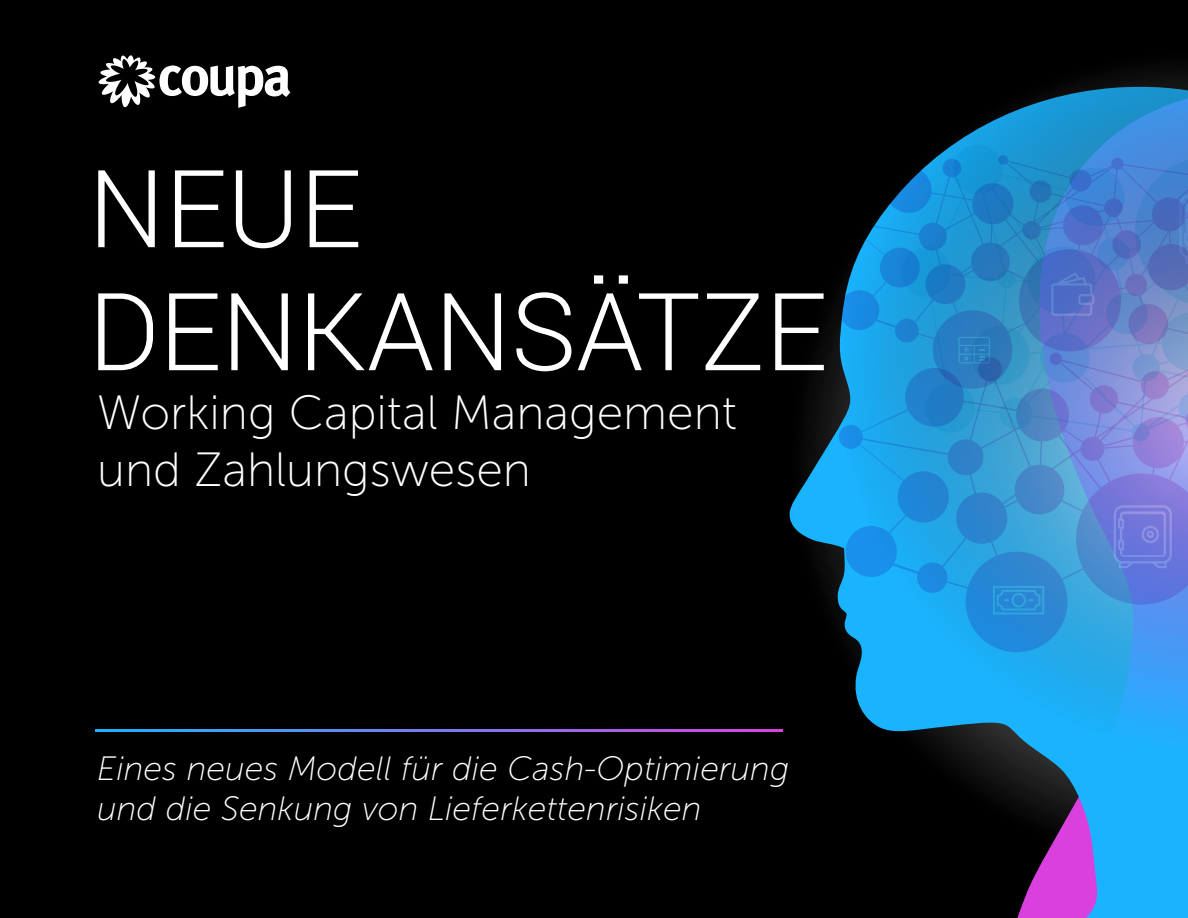
<style>
.page{position:relative;width:1188px;height:918px;background:#000}
.page>*{position:absolute;margin:0;border:0;box-sizing:border-box;transform-origin:0 0}
.t1{font:300 108px/123px "Roboto";color:#fff}
.t2{font:48px/57.6px "Museo Sans 100";color:#fff}
.t3{font:italic 33.75px/40.5px "Museo Sans 100";color:#fff}
</style>
<div class="page">
<svg style="left:99px;top:55px;width:191px;height:53px"></svg>
<svg style="left:790px;top:87px;width:398px;height:831px"></svg>
<svg style="left:834px;top:155px;width:67px;height:234px"></svg>
<svg style="left:839px;top:353px;width:349px;height:299px;background:#3698df"></svg>
<svg style="left:901px;top:102px;width:287px;height:343px;background:#3e82c3"></svg>
<svg style="left:1051px;top:273px;width:43px;height:43px;background:#5571c7"></svg>
<svg style="left:958px;top:337px;width:32px;height:26px"></svg>
<svg style="left:1114px;top:505px;width:58px;height:63px;background:#757ddc"></svg>
<svg style="left:993px;top:586px;width:51px;height:29px"></svg>
<hr style="left:95px;top:729px;width:688px;height:3px;background:#fff">
<h1 class="t1" style="left:88px;top:144px;width:741px">NEUE<br>DENKANSÄTZE</h1>
<h2 class="t2" style="left:97px;top:384px;width:641px">Working Capital Management und Zahlungswesen</h2>
<p class="t3" style="left:97px;top:748px;width:694px">Eines neues Modell für die Cash-Optimierung und die Senkung von Lieferkettenrisiken</p>
</div>
